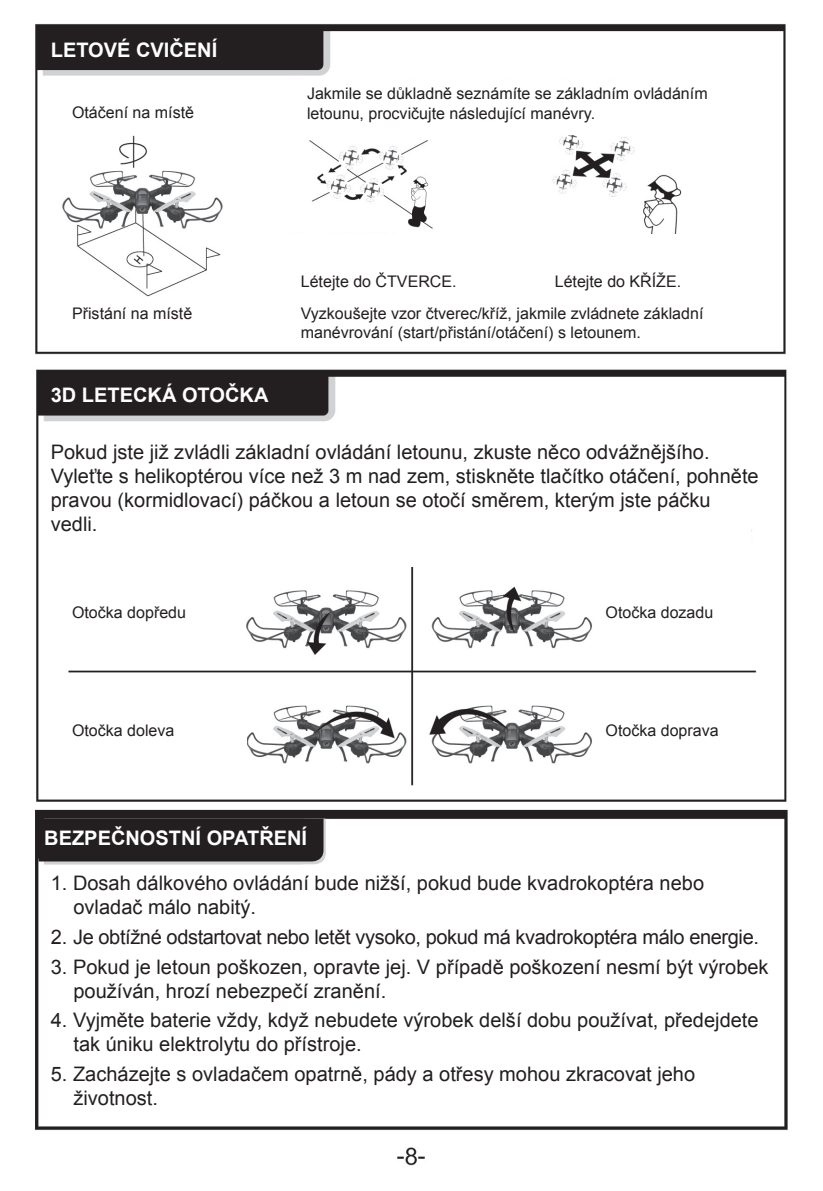
<style>
.page{position:relative;width:823px;height:1191px;background:#fff}
.page>*{position:absolute;margin:0;border:0;box-sizing:border-box;transform-origin:0 0}
.t1{font:20px/24px "Arial";color:#231f20}
.t2{font:20px "Arial";letter-spacing:-.02em;color:#231f20}
.t3{font:700 20px "Arial";color:#fff}
.t4{font:16px/19.2px "Arial";color:#231f20}
</style>
<div class="page">
<img style="left:35px;top:24px;width:753px;height:1142px">
<div style="left:43px;top:31px;width:278px;height:32px;background:#231f20"></div>
<div style="left:43px;top:376px;width:284px;height:32px;background:#231f20"></div>
<svg style="left:39px;top:818px;width:286px;height:46px;background:#2e2a2c"></svg>
<div style="left:51px;top:86px;width:182px;height:48px;background:#fff"></div>
<div style="left:51px;top:298px;width:196px;height:48px;background:#fff"></div>
<div style="left:287px;top:79px;width:395px;height:55px;background:#fff"></div>
<div style="left:287px;top:234px;width:463px;height:112px;background:#fff"></div>
<div style="left:43px;top:422px;width:707px;height:145px;background:#fff"></div>
<div style="left:43px;top:869px;width:731px;height:250px;background:#fff"></div>
<div style="left:95px;top:604px;width:135px;height:64px;background:#fff"></div>
<div style="left:72px;top:726px;width:175px;height:55px;background:#fff"></div>
<div style="left:605px;top:616px;width:153px;height:49px;background:#fff"></div>
<div style="left:591px;top:743px;width:183px;height:49px;background:#fff"></div>
<p class="t3" style="left:51px;top:37px;width:168px">LETOVÉ CVIČENÍ</p>
<p class="t4" style="left:72px;top:103px;width:123px">Otáčení na místě</p>
<p class="t4" style="left:307px;top:84px;width:402px">Jakmile se důkladně seznámíte se základním ovládáním letounu, procvičujte následující manévry.</p>
<p class="t4" style="left:72px;top:304px;width:122px">Přistání na místě</p>
<p class="t3" style="left:51px;top:382px;width:219px">3D LETECKÁ OTOČKA</p>
<p class="t4" style="left:554px;top:272px;width:128px">Létejte do KŘÍŽE.</p>
<p class="t4" style="left:300px;top:266px;width:404px;line-height:31.6px">Létejte do ČTVERCE.<br>Vyzkoušejte vzor čtverec/kříž, jakmile zvládnete základní</p>
<p class="t4" style="left:300px;top:323px;width:341px">manévrování (start/přistání/otáčení) s letounem.</p>
<p class="t1" style="left:51px;top:440px;width:709px">Pokud jste již zvládli základní ovládání letounu, zkuste něco odvážnějšího.<br>Vyleťte s helikoptérou více než 3 m nad zem, stiskněte tlačítko otáčení, pohněte pravou (kormidlovací) páčkou a letoun se otočí směrem, kterým jste páčku vedli.</p>
<p class="t4" style="left:72px;top:603px;width:115px">Otočka dopředu</p>
<p class="t4" style="left:72px;top:721px;width:104px">Otočka doleva</p>
<p class="t3" style="left:44px;top:825px;width:264px">BEZPEČNOSTNÍ OPATŘENÍ</p>
<p class="t4" style="left:605px;top:603px;width:109px">Otočka dozadu</p>
<p class="t4" style="left:605px;top:721px;width:114px">Otočka doprava</p>
<p class="t1" style="left:73px;top:871px;width:631px;text-indent:-23px">1. Dosah dálkového ovládání bude nižší, pokud bude kvadrokoptéra nebo ovladač málo nabitý.</p>
<p class="t2" style="left:51px;top:923px;width:709px">2. Je obtížné odstartovat nebo letět vysoko, pokud má kvadrokoptéra málo energie.</p>
<p class="t1" style="left:73px;top:954px;width:696px;text-indent:-23px">3. Pokud je letoun poškozen, opravte jej. V případě poškození nesmí být výrobek používán, hrozí nebezpečí zranění.</p>
<p class="t1" style="left:73px;top:1008px;width:686px;text-indent:-23px">4. Vyjměte baterie vždy, když nebudete výrobek delší dobu používat, předejdete tak úniku elektrolytu do přístroje.</p>
<p class="t1" style="left:73px;top:1062px;width:622px;text-indent:-23px">5. Zacházejte s ovladačem opatrně, pády a otřesy mohou zkracovat jeho životnost.</p>
</div>
